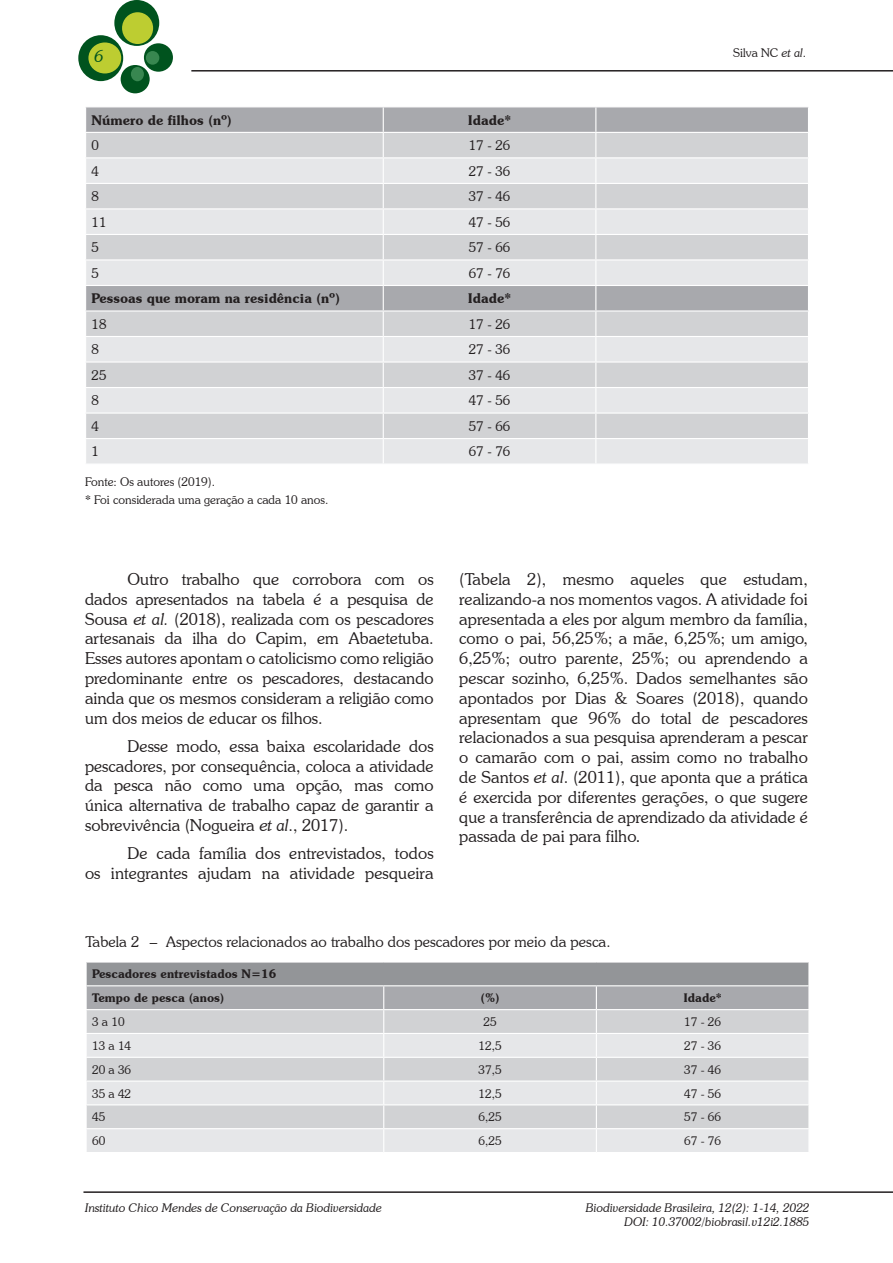
<style>
.page{position:relative;width:893px;height:1263px;background:#fff}
.page>*{position:absolute;margin:0;border:0;box-sizing:border-box;transform-origin:0 0}
.texto{font:300 16.5px/19.8px "Souvenir IT Cby BT";letter-spacing:.005em;color:#231f20;text-align:justify}
.t1{font:italic 300 16.5px "Souvenir IT Cby BT";color:#00531e}
.figura{font:300 15px "Souvenir IT Cby BT";color:#231f20}
.texto_tabela{font:300 13.5px "Souvenir IT Cby BT";color:#231f20}
.texto_tabela-2{font:600 13.5px "Souvenir IT Cby BT";color:#231f20}
.t2{font:italic 300 12px/14.4px "Souvenir IT Cby BT";color:#231f20;text-align:right}
.texto_tabela-3{font:300 12px "Souvenir IT Cby BT";color:#231f20}
.rodapé{font:300 12px "Souvenir IT Cby BT";color:#231f20}
.texto_tabela-4{font:600 12px "Souvenir IT Cby BT";color:#231f20}
.s1{font-style:italic}
.s2{color:#000}
</style>
<div class="page">
<div style="left:114px;top:0;width:45px;height:46px;background:#00531e;border-radius:50%"></div>
<div style="left:78px;top:35px;width:45px;height:46px;background:#00531e;border-radius:50%"></div>
<div style="left:144px;top:43px;width:29px;height:29px;background:#00531e;border-radius:50%"></div>
<div style="left:121px;top:65px;width:29px;height:28px;background:#00531e;border-radius:50%"></div>
<div style="left:122px;top:12px;width:31px;height:32px;background:#bdcd31;border-radius:50%"></div>
<div style="left:88px;top:42px;width:33px;height:31px;background:#bdcd31;border-radius:50%"></div>
<div style="left:146px;top:51px;width:13px;height:14px;background:#388750;border-radius:50%"></div>
<div style="left:131px;top:67px;width:13px;height:14px;background:#388750;border-radius:50%"></div>
<hr style="left:83px;top:1191px;width:810px;height:2px;background:#231f20">
<hr style="left:191px;top:70px;width:702px;height:2px;background:#231f20">
<svg style="left:86px;top:107px;width:722px;height:25px;background:#aaabaf"></svg>
<div style="left:86px;top:133px;width:722px;height:24px;background:#d1d2d4"></div>
<svg style="left:86px;top:158px;width:722px;height:305px;background:#d8d9db"></svg>
<hr style="left:85px;top:183px;width:298px;height:1px;background:#fff">
<hr style="left:383px;top:183px;width:213px;height:1px;background:#fff">
<hr style="left:596px;top:183px;width:213px;height:1px;background:#fff">
<hr style="left:85px;top:208px;width:298px;height:1px;background:#fff">
<hr style="left:383px;top:208px;width:213px;height:1px;background:#fff">
<hr style="left:596px;top:208px;width:213px;height:1px;background:#fff">
<hr style="left:85px;top:234px;width:298px;height:1px;background:#fff">
<hr style="left:383px;top:234px;width:213px;height:1px;background:#fff">
<hr style="left:596px;top:234px;width:213px;height:1px;background:#fff">
<hr style="left:85px;top:259px;width:298px;height:1px;background:#fff">
<hr style="left:383px;top:259px;width:213px;height:1px;background:#fff">
<hr style="left:596px;top:259px;width:213px;height:1px;background:#fff">
<hr style="left:85px;top:285px;width:298px;height:1px;background:#fff">
<hr style="left:383px;top:285px;width:213px;height:1px;background:#fff">
<hr style="left:596px;top:285px;width:213px;height:1px;background:#fff">
<hr style="left:85px;top:310px;width:298px;height:2px;background:#fff">
<hr style="left:383px;top:310px;width:213px;height:2px;background:#fff">
<hr style="left:596px;top:310px;width:213px;height:2px;background:#fff">
<hr style="left:85px;top:336px;width:298px;height:1px;background:#fff">
<hr style="left:383px;top:336px;width:213px;height:1px;background:#fff">
<hr style="left:596px;top:336px;width:213px;height:1px;background:#fff">
<hr style="left:85px;top:361px;width:298px;height:2px;background:#fff">
<hr style="left:383px;top:361px;width:213px;height:2px;background:#fff">
<hr style="left:596px;top:361px;width:213px;height:2px;background:#fff">
<hr style="left:85px;top:387px;width:298px;height:1px;background:#fff">
<hr style="left:383px;top:387px;width:213px;height:1px;background:#fff">
<hr style="left:596px;top:387px;width:213px;height:1px;background:#fff">
<hr style="left:85px;top:412px;width:298px;height:2px;background:#fff">
<hr style="left:383px;top:412px;width:213px;height:2px;background:#fff">
<hr style="left:596px;top:412px;width:213px;height:2px;background:#fff">
<hr style="left:85px;top:438px;width:298px;height:1px;background:#fff">
<hr style="left:383px;top:438px;width:213px;height:1px;background:#fff">
<svg style="left:383px;top:107px;width:1px;height:356px"></svg>
<hr style="left:596px;top:438px;width:213px;height:1px;background:#fff">
<svg style="left:595px;top:107px;width:1px;height:356px"></svg>
<svg style="left:86px;top:962px;width:723px;height:190px;background:#cecfd1"></svg>
<p class="t1" style="left:95px;top:46px;width:11px">6</p>
<p class="texto_tabela-2" style="left:92px;top:111px;width:142px">Número de filhos (nº)</p>
<p class="texto_tabela-2" style="left:468px;top:111px;width:45px">Idade*</p>
<p class="texto_tabela" style="left:92px;top:137px;width:9px">0</p>
<p class="texto_tabela" style="left:469px;top:137px;width:43px">17 - 26</p>
<p class="texto_tabela" style="left:92px;top:163px;width:9px">4</p>
<p class="texto_tabela" style="left:469px;top:163px;width:43px">27 - 36</p>
<p class="texto_tabela" style="left:92px;top:188px;width:9px">8</p>
<p class="texto_tabela" style="left:469px;top:188px;width:43px">37 - 46</p>
<p class="texto_tabela" style="left:92px;top:214px;width:16px">11</p>
<p class="texto_tabela" style="left:469px;top:214px;width:43px">47 - 56</p>
<p class="texto_tabela" style="left:92px;top:239px;width:9px">5</p>
<p class="texto_tabela" style="left:469px;top:239px;width:43px">57 - 66</p>
<p class="texto_tabela" style="left:92px;top:265px;width:9px">5</p>
<p class="texto_tabela" style="left:469px;top:265px;width:43px">67 - 76</p>
<p class="texto_tabela-2" style="left:92px;top:290px;width:250px">Pessoas que moram na residência (nº)</p>
<p class="texto_tabela-2" style="left:468px;top:290px;width:45px">Idade*</p>
<p class="texto_tabela" style="left:92px;top:316px;width:16px">18</p>
<p class="texto_tabela" style="left:469px;top:316px;width:43px">17 - 26</p>
<p class="texto_tabela" style="left:92px;top:341px;width:9px">8</p>
<p class="texto_tabela" style="left:469px;top:341px;width:43px">27 - 36</p>
<p class="texto_tabela" style="left:92px;top:367px;width:16px">25</p>
<p class="texto_tabela" style="left:469px;top:367px;width:43px">37 - 46</p>
<p class="texto_tabela" style="left:92px;top:392px;width:9px">8</p>
<p class="texto_tabela" style="left:469px;top:392px;width:43px">47 - 56</p>
<p class="texto_tabela" style="left:92px;top:418px;width:9px">4</p>
<p class="texto_tabela" style="left:469px;top:418px;width:43px">57 - 66</p>
<p class="texto_tabela" style="left:92px;top:443px;width:9px">1</p>
<p class="texto_tabela" style="left:469px;top:443px;width:43px">67 - 76</p>
<p class="rodapé" style="left:85px;top:474px;width:132px">Fonte: Os autores (2019).</p>
<p class="rodapé" style="left:85px;top:493px;width:245px">* Foi considerada uma geração a cada 10 anos.</p>
<p class="rodapé" style="left:733px;top:46px;width:74px">Silva NC <span class="s1">et al</span>.</p>
<p class="texto" style="left:85px;top:569px;width:350px;text-indent:43px">Outro trabalho que corrobora com os dados apresentados na tabela é a pesquisa de Sousa <span class="s1">et al.</span> (2018), realizada com os pescadores artesanais da ilha do Capim, em Abaetetuba.<br>Esses autores apontam o catolicismo como religião predominante entre os pescadores, destacando ainda que os mesmos consideram a religião como um dos meios de educar os filhos.</p>
<p class="texto" style="left:85px;top:736px;width:350px;text-indent:43px">Desse modo, essa baixa escolaridade dos pescadores, por consequência, coloca a atividade da pesca não como uma opção, mas como única alternativa de trabalho capaz de garantir a sobrevivência (Nogueira <span class="s1">et al</span>., 2017).</p>
<p class="texto" style="left:85px;top:843px;width:350px;text-align:right">De cada família dos entrevistados, todos<br>os integrantes ajudam na atividade pesqueira</p>
<p class="texto" style="left:459px;top:569px;width:350px">(Tabela 2), mesmo aqueles que estudam, realizando-a nos momentos vagos. A atividade foi apresentada a eles por algum membro da família, como o pai, 56,25%; a mãe, 6,25%; um amigo, 6,25%; outro parente, 25%; ou aprendendo a pescar sozinho, 6,25%. Dados semelhantes são apontados por Dias &amp; Soares (2018), quando apresentam que 96% do total de pescadores relacionados a sua pesquisa aprenderam a pescar o camarão com o pai, assim como no trabalho de Santos <span class="s1">et al</span>. (2011), que aponta que a prática é exercida por diferentes gerações, o que sugere que a transferência de aprendizado da atividade é passada de pai para filho<span class="s2">.</span></p>
<p class="figura" style="left:86px;top:932px;width:526px">Tabela 2 – Aspectos relacionados ao trabalho dos pescadores por meio da pesca.</p>
<p class="texto_tabela-4" style="left:92px;top:967px;width:186px">Pescadores entrevistados N=16</p>
<p class="texto_tabela-4" style="left:92px;top:990px;width:134px">Tempo de pesca (anos)</p>
<p class="texto_tabela-4" style="left:480px;top:990px;width:21px">(%)</p>
<p class="texto_tabela-4" style="left:683px;top:990px;width:40px">Idade*</p>
<p class="texto_tabela-3" style="left:92px;top:1014px;width:34px">3 a 10</p>
<p class="texto_tabela-3" style="left:483px;top:1014px;width:15px">25</p>
<p class="texto_tabela-3" style="left:684px;top:1014px;width:38px">17 - 26</p>
<p class="texto_tabela-3" style="left:92px;top:1038px;width:41px">13 a 14</p>
<p class="texto_tabela-3" style="left:479px;top:1038px;width:25px">12,5</p>
<p class="texto_tabela-3" style="left:684px;top:1038px;width:38px">27 - 36</p>
<p class="texto_tabela-3" style="left:92px;top:1062px;width:41px">20 a 36</p>
<p class="texto_tabela-3" style="left:479px;top:1062px;width:25px">37,5</p>
<p class="texto_tabela-3" style="left:684px;top:1062px;width:38px">37 - 46</p>
<p class="texto_tabela-3" style="left:92px;top:1086px;width:41px">35 a 42</p>
<p class="texto_tabela-3" style="left:479px;top:1086px;width:25px">12,5</p>
<p class="texto_tabela-3" style="left:684px;top:1086px;width:38px">47 - 56</p>
<p class="texto_tabela-3" style="left:92px;top:1110px;width:15px">45</p>
<p class="texto_tabela-3" style="left:479px;top:1110px;width:25px">6,25</p>
<p class="texto_tabela-3" style="left:684px;top:1110px;width:38px">57 - 66</p>
<p class="texto_tabela-3" style="left:92px;top:1133px;width:15px">60</p>
<p class="texto_tabela-3" style="left:479px;top:1133px;width:25px">6,25</p>
<p class="texto_tabela-3" style="left:684px;top:1133px;width:38px">67 - 76</p>
<p class="t2" style="left:85px;top:1200px;width:298px">Instituto Chico Mendes de Conservação da Biodiversidade</p>
<p class="t2" style="left:586px;top:1200px;width:225px">Biodiversidade Brasileira, 12(2): 1-14, 2022<br>DOI: 10.37002/biobrasil.v12i2.1885</p>
</div>
